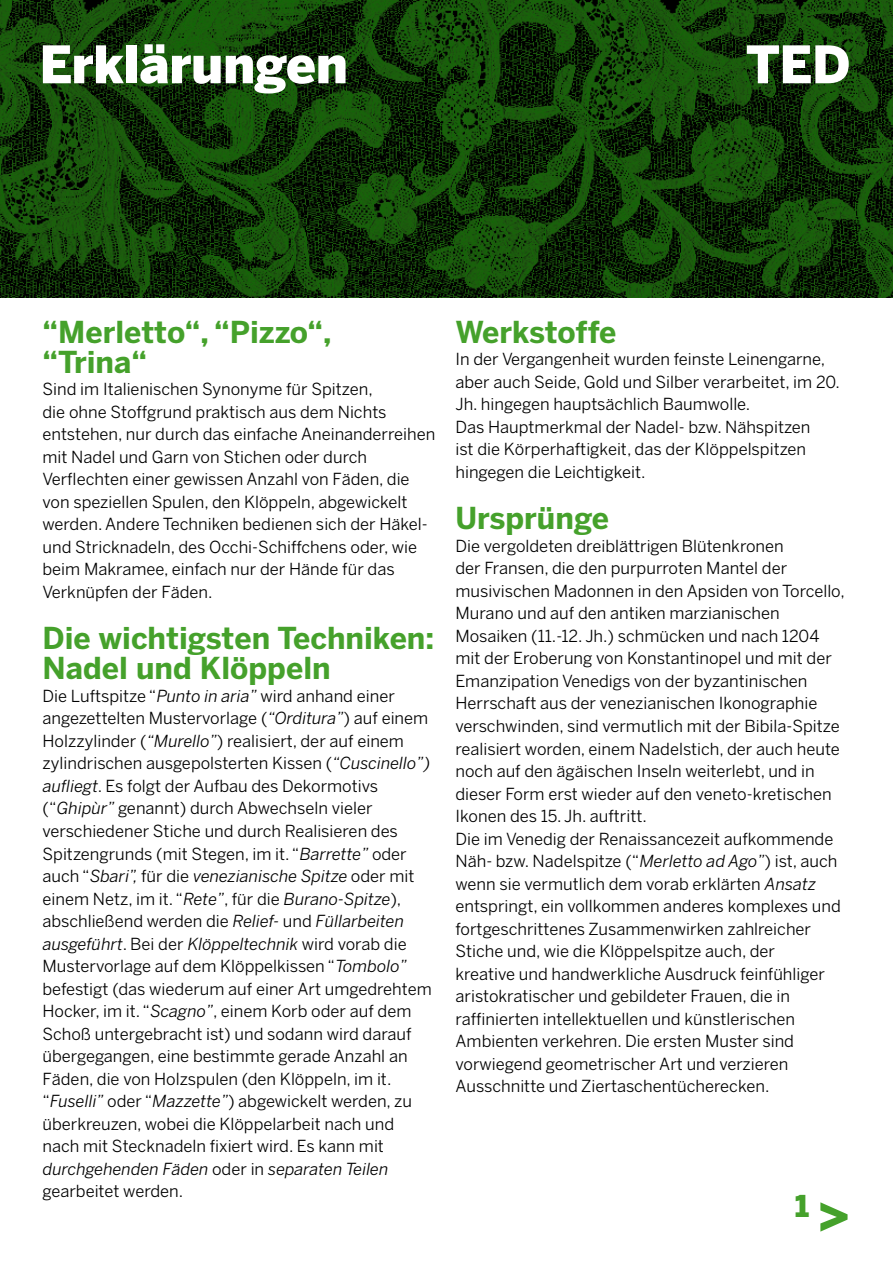
<style>
.page{position:relative;width:893px;height:1263px;background:#fff}
.page>*{position:absolute;margin:0;border:0;box-sizing:border-box;transform-origin:0 0}
.t1{font:900 51.3px "Benton Sans";letter-spacing:-.01em;color:#fff}
.t2{font:700 30px/30px "Benton Sans";color:#45a12b}
.t3{font:900 29.85px "Benton Sans";color:#45a12b}
.t4{font:16.5px/22.5px "Benton Sans";color:#000}
.s1{font-style:italic}
.s2{font-size:51.3px}
</style>
<div class="page">
<img style="left:0;top:0;width:893px;height:298px">
<h1 class="t1" style="left:39px;top:34px;width:310px">Erklärungen</h1>
<h1 class="t1" style="left:746px;top:34px;width:106px">TED</h1>
<h2 class="t2" style="left:43px;top:316px;width:291px">“Merletto“, “Pizzo“, “Trina“</h2>
<p class="t4" style="left:43px;top:378px;width:394px">Sind im Italienischen Synonyme für Spitzen,<br>die ohne Stoffgrund praktisch aus dem Nichts entstehen, nur durch das einfache Aneinanderreihen mit Nadel und Garn von Stichen oder durch Verflechten einer gewissen Anzahl von Fäden, die von speziellen Spulen, den Klöppeln, abgewickelt werden. Andere Techniken bedienen sich der Häkel&shy;und Stricknadeln, des Occhi-Schiffchens oder, wie beim Makramee, einfach nur der Hände für das Verknüpfen der Fäden.</p>
<h2 class="t2" style="left:43px;top:623px;width:393px">Die wichtigsten Techniken:<br>Nadel und Klöppeln</h2>
<p class="t4" style="left:43px;top:684px;width:391px">Die Luftspitze “<span class="s1">Punto in aria”</span> wird anhand einer angezettelten Mustervorlage (<span class="s1">“Orditura”</span>) auf einem Holzzylinder (<span class="s1">“Murello”</span>) realisiert, der auf einem zylindrischen ausgepolsterten Kissen (<span class="s1">“Cuscinello”) aufliegt</span>. Es folgt der Aufbau des Dekormotivs (“<span class="s1">Ghipùr”</span> genannt) durch Abwechseln vieler verschiedener Stiche und durch Realisieren des Spitzengrunds (mit Stegen, im it. “<span class="s1">Barrette”</span> oder auch “<span class="s1">Sbari”,</span> für die <span class="s1">venezianische Spitze</span> oder mit einem Netz, im it. “<span class="s1">Rete”</span>, für die <span class="s1">Burano-Spitze</span>), abschließend werden die <span class="s1">Relief-</span> und <span class="s1">Füllarbeiten ausgeführt</span>. Bei der <span class="s1">Klöppeltechnik</span> wird vorab die Mustervorlage auf dem Klöppelkissen “<span class="s1">Tombolo” </span>befestigt (das wiederum auf einer Art umgedrehtem Hocker, im it. “<span class="s1">Scagno”</span>, einem Korb oder auf dem Schoß untergebracht ist) und sodann wird darauf übergegangen, eine bestimmte gerade Anzahl an Fäden, die von Holzspulen (den Klöppeln, im it. “<span class="s1">Fuselli”</span> oder “<span class="s1">Mazzette”</span>) abgewickelt werden, zu überkreuzen, wobei die Klöppelarbeit nach und nach mit Stecknadeln fixiert wird. Es kann mit <span class="s1">durchgehenden Fäden</span> oder in <span class="s1">separaten Teilen </span>gearbeitet werden.</p>
<h2 class="t2" style="left:455px;top:316px;width:163px">Werkstoffe</h2>
<p class="t4" style="left:455px;top:348px;width:386px">In der Vergangenheit wurden feinste Leinengarne, aber auch Seide, Gold und Silber verarbeitet, im 20.<br>Jh. hingegen hauptsächlich Baumwolle.<br>Das Hauptmerkmal der Nadel- bzw. Nähspitzen<br>ist die Körperhaftigkeit, das der Klöppelspitzen hingegen die Leichtigkeit.</p>
<h2 class="t2" style="left:455px;top:503px;width:155px">Ursprünge</h2>
<p class="t4" style="left:455px;top:534px;width:391px">Die vergoldeten dreiblättrigen Blütenkronen<br>der Fransen, die den purpurroten Mantel der musivischen Madonnen in den Apsiden von Torcello, Murano und auf den antiken marzianischen Mosaiken (11.-12. Jh.) schmücken und nach 1204 mit der Eroberung von Konstantinopel und mit der Emanzipation Venedigs von der byzantinischen Herrschaft aus der venezianischen Ikonographie verschwinden, sind vermutlich mit der Bibila-Spitze realisiert worden, einem Nadelstich, der auch heute noch auf den ägäischen Inseln weiterlebt, und in dieser Form erst wieder auf den veneto-kretischen Ikonen des 15. Jh. auftritt.<br>Die im Venedig der Renaissancezeit aufkommende Näh- bzw. Nadelspitze (“<span class="s1">Merletto ad Ago”</span>) ist, auch wenn sie vermutlich dem vorab erklärten <span class="s1">Ansatz </span>entspringt, ein vollkommen anderes komplexes und fortgeschrittenes Zusammenwirken zahlreicher Stiche und, wie die Klöppelspitze auch, der<br>kreative und handwerkliche Ausdruck feinfühliger aristokratischer und gebildeter Frauen, die in raffinierten intellektuellen und künstlerischen Ambienten verkehren. Die ersten Muster sind vorwiegend geometrischer Art und verzieren Ausschnitte und Ziertaschentücherecken.</p>
<h3 class="t3" style="left:795px;top:1188px;width:57px">1 <span class="s2">&gt;</span></h3>
</div>
